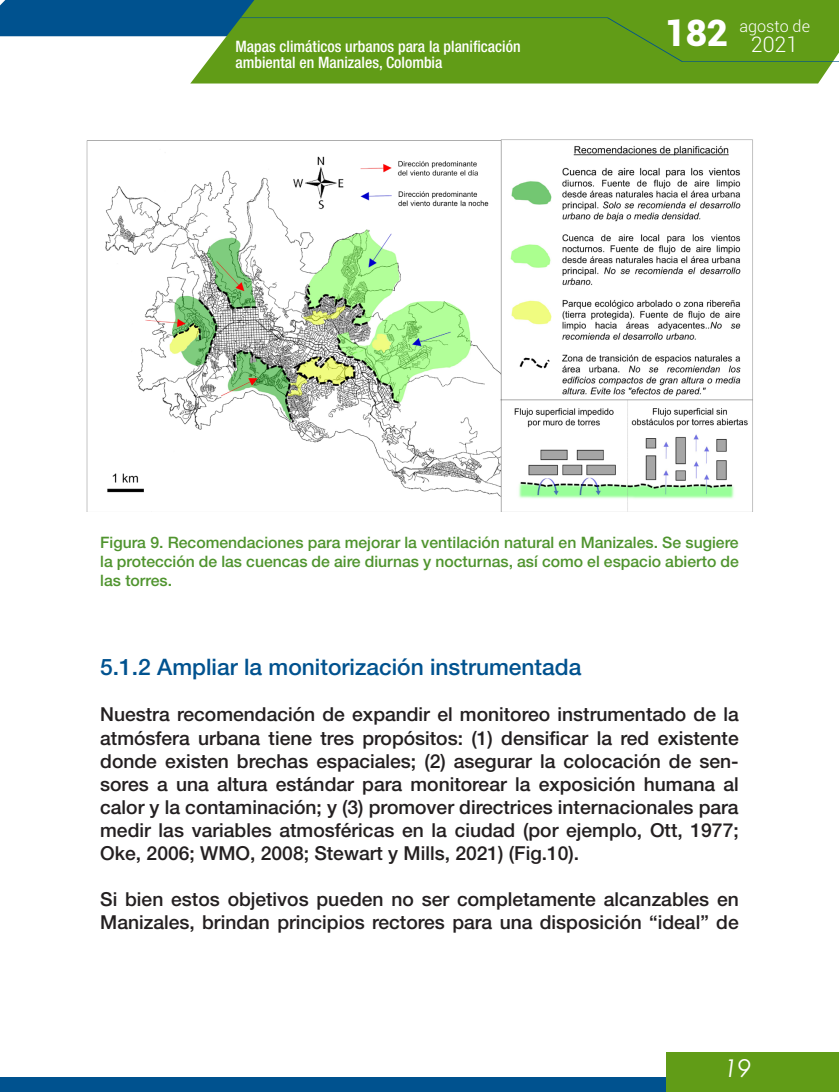
<style>
.page{position:relative;width:839px;height:1092px;background:#fff}
.page>*{position:absolute;margin:0;border:0;box-sizing:border-box;transform-origin:0 0}
.t1{font:900 36.4px "Roboto";color:#fff}
.t2{font:italic 24.5px "Century Gothic";color:#fff}
.subtitulos{font:500 22.75px "Helvetica Neue";color:#00528f}
.t3{font:300 21.35px "Roboto";color:#fff}
.contenidos{font:500 19.25px/23.1px "Helvetica Neue";color:#231f20;text-align:justify}
.t4{font:300 16.28px "Roboto";color:#fff}
.figura{font:500 15.75px/18.9px "Helvetica Neue";color:#4f942e;text-align:justify}
.t5{font:500 condensed 15.75px "Helvetica Neue";color:#fff}
</style>
<div class="page">
<div style="left:0;top:1077px;width:822px;height:14px;background:#00528f"></div>
<div style="left:190px;top:0;width:648px;height:83px;background:#619c17"></div>
<div style="left:190px;top:17px;width:648px;height:45px;background:#619c17"></div>
<svg style="left:0;top:0;width:350px;height:53px"></svg>
<div style="left:665px;top:1051px;width:173px;height:40px;background:#619c17"></div>
<img style="left:86px;top:139px;width:667px;height:372px">
<p class="t5" style="left:235px;top:37px;width:286px">Mapas climáticos urbanos para la planificación</p>
<p class="t5" style="left:235px;top:52px;width:208px">ambiental en Manizales, Colombia</p>
<h1 class="t1" style="left:664px;top:8px;width:65px">182</h1>
<p class="t4" style="left:739px;top:14px;width:72px">agosto de</p>
<p class="t3" style="left:750px;top:29px;width:49px">2021</p>
<p class="figura" style="left:100px;top:533px;width:640px">Figura 9. Recomendaciones para mejorar la ventilación natural en Manizales. Se sugiere la protección de las cuencas de aire diurnas y nocturnas, así como el espacio abierto de las torres.</p>
<p class="subtitulos" style="left:100px;top:653px;width:482px">5.1.2 Ampliar la monitorización instrumentada</p>
<p class="contenidos" style="left:100px;top:702px;width:640px">Nuestra recomendación de expandir el monitoreo instrumentado de la atmósfera urbana tiene tres propósitos: (1) densificar la red existente donde existen brechas espaciales; (2) asegurar la colocación de sen&shy;sores a una altura estándar para monitorear la exposición humana al calor y la contaminación; y (3) promover directrices internacionales para medir las variables atmosféricas en la ciudad (por ejemplo, Ott, 1977; Oke, 2006; WMO, 2008; Stewart y Mills, 2021) (Fig.10).</p>
<p class="contenidos" style="left:100px;top:887px;width:640px">Si bien estos objetivos pueden no ser completamente alcanzables en<br>Manizales, brindan principios rectores para una disposición “ideal” de</p>
<p class="t2" style="left:724px;top:1050px;width:29px">19</p>
</div>
